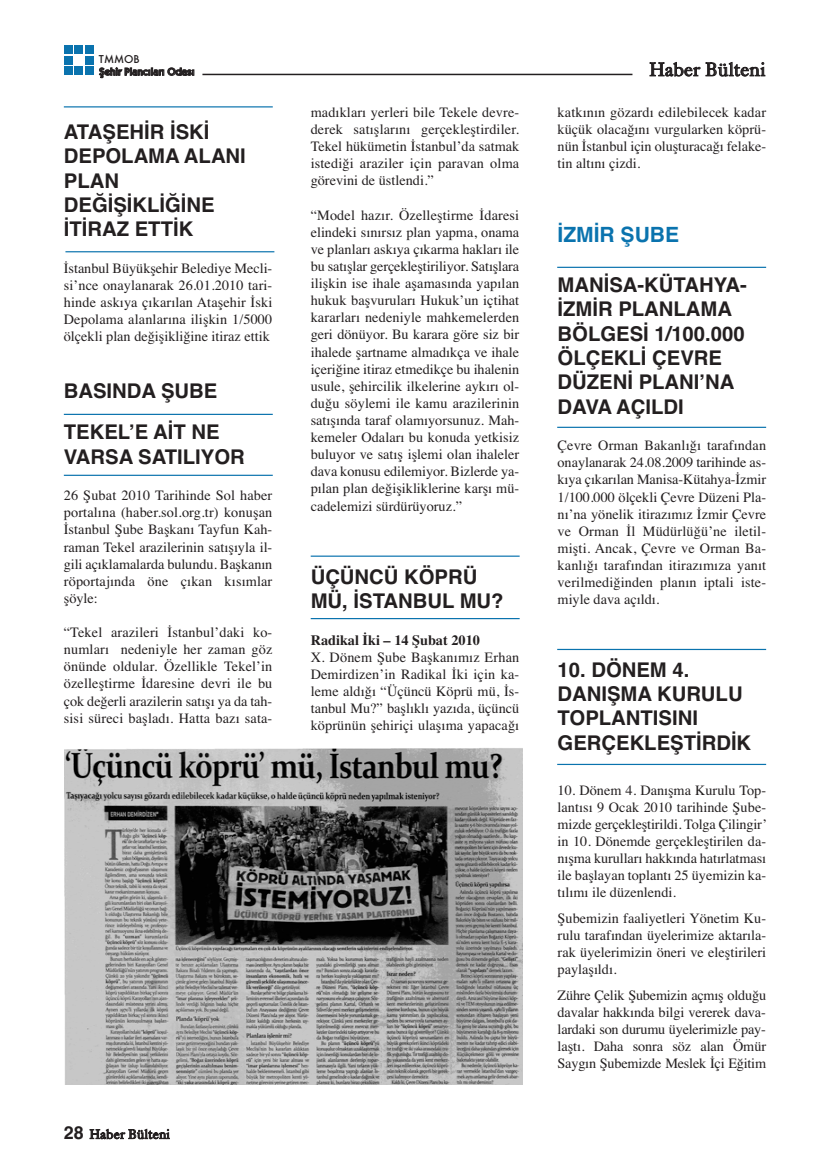
<style>
.page{position:relative;width:830px;height:1170px;background:#fff}
.page>*{position:absolute;margin:0;border:0;box-sizing:border-box;transform-origin:0 0}
.t1{font:700 21px "Helvetica";color:#0a73ae}
.t2{font:700 20.25px/24.3px "Helvetica";color:#231f20}
.t3{font:19.5px "Dutch 766 BT Roman A";color:#231f20}
.t4{font:14.25px/17.1px "Times";color:#231f20;text-align:justify}
.t5{font:700 14.25px "Times";color:#231f20}
.t6{font:13.5px "Dutch 766 BT Roman A";color:#231f20}
.t7{font:600 10.5px "Kabel IT Cby BT";color:#231f20}
.t8{font:500 10.5px "Futura";color:#231f20}
.s1{font-family:"Helvetica";font-weight:700;font-size:18px}
</style>
<div class="page">
<hr style="left:202px;top:74px;width:430px;height:1px;background:#231f20">
<div style="left:64px;top:45px;width:8px;height:9px;background:#0a73ae"></div>
<div style="left:74px;top:45px;width:9px;height:9px;background:#0a73ae"></div>
<div style="left:85px;top:45px;width:9px;height:9px;background:#0a73ae"></div>
<div style="left:64px;top:56px;width:8px;height:8px;background:#0a73ae"></div>
<div style="left:85px;top:56px;width:9px;height:8px;background:#0a73ae"></div>
<div style="left:64px;top:66px;width:8px;height:9px;background:#0a73ae"></div>
<div style="left:74px;top:66px;width:9px;height:9px;background:#0a73ae"></div>
<div style="left:85px;top:66px;width:9px;height:9px;background:#0a73ae"></div>
<img style="left:64px;top:748px;width:458px;height:336px">
<hr style="left:64px;top:106px;width:209px;height:1px;background:#0a73ae">
<hr style="left:65px;top:251px;width:209px;height:1px;background:#0a73ae">
<hr style="left:64px;top:414px;width:209px;height:1px;background:#0a73ae">
<hr style="left:64px;top:474px;width:209px;height:2px;background:#0a73ae">
<hr style="left:310px;top:555px;width:209px;height:1px;background:#0a73ae">
<hr style="left:310px;top:618px;width:209px;height:1px;background:#0a73ae">
<hr style="left:557px;top:648px;width:208px;height:2px;background:#0a73ae">
<hr style="left:557px;top:763px;width:208px;height:2px;background:#0a73ae">
<hr style="left:557px;top:267px;width:208px;height:1px;background:#0a73ae">
<hr style="left:557px;top:426px;width:208px;height:2px;background:#0a73ae">
<p class="t8" style="left:99px;top:51px;width:42px">TMMOB</p>
<p class="t7" style="left:99px;top:65px;width:97px">Şehir Plancıları Odası</p>
<h2 class="t2" style="left:64px;top:121px;width:183px">ATAŞEHİR İSKİ<br>DEPOLAMA ALANI<br>PLAN<br>DEĞİŞİKLİĞİNE<br>İTİRAZ ETTİK</h2>
<p class="t4" style="left:64px;top:260px;width:210px">İstanbul Büyükşehir Belediye Mecli&shy;si’nce onaylanarak 26.01.2010 tari&shy;hinde askıya çıkarılan Ataşehir İski Depolama alanlarına ilişkin 1/5000 ölçekli plan değişikliğine itiraz ettik</p>
<h2 class="t2" style="left:64px;top:370px;width:157px;line-height:41.8px">BASINDA ŞUBE<br>TEKEL’E AİT NE</h2>
<h2 class="t2" style="left:64px;top:445px;width:182px">VARSA SATILIYOR</h2>
<p class="t4" style="left:64px;top:487px;width:210px">26 Şubat 2010 Tarihinde Sol haber portalına (haber.sol.org.tr) konuşan İstanbul Şube Başkanı Tayfun Kah&shy;raman Tekel arazilerinin satışıyla il&shy;gili açıklamalarda bulundu. Başkanın röportajında öne çıkan kısımlar şöyle:</p>
<p class="t4" style="left:64px;top:624px;width:210px">“Tekel arazileri İstanbul’daki ko&shy;numları nedeniyle her zaman göz önünde oldular. Özellikle Tekel’in özelleştirme İdaresine devri ile bu çok değerli arazilerin satışı ya da tah&shy;sisi süreci başladı. Hatta bazı sata-</p>
<p class="t6" style="left:64px;top:1125px;width:107px"><span class="s1">28</span> Haber Bülteni</p>
<p class="t4" style="left:310px;top:104px;width:210px">madıkları yerleri bile Tekele devre&shy;derek satışlarını gerçekleştirdiler.<br>Tekel hükümetin İstanbul’da satmak istediği araziler için paravan olma görevini de üstlendi.”</p>
<p class="t4" style="left:310px;top:207px;width:210px">“Model hazır. Özelleştirme İdaresi elindeki sınırsız plan yapma, onama ve planları askıya çıkarma hakları ile bu satışlar gerçekleştiriliyor. Satışlara ilişkin ise ihale aşamasında yapılan hukuk başvuruları Hukuk’un içtihat kararları nedeniyle mahkemelerden geri dönüyor. Bu karara göre siz bir ihalede şartname almadıkça ve ihale içeriğine itiraz etmedikçe bu ihalenin usule, şehircilik ilkelerine aykırı ol&shy;duğu söylemi ile kamu arazilerinin satışında taraf olamıyorsunuz. Mah&shy;kemeler Odaları bu konuda yetkisiz buluyor ve satış işlemi olan ihaleler dava konusu edilemiyor. Bizlerde ya&shy;pılan plan değişikliklerine karşı mü&shy;cadelemizi sürdürüyoruz.”</p>
<h2 class="t2" style="left:310px;top:566px;width:194px">ÜÇÜNCÜ KÖPRÜ<br>MÜ, İSTANBUL MU?</h2>
<p class="t5" style="left:310px;top:630px;width:171px">Radikal İki – 14 Şubat 2010</p>
<p class="t4" style="left:310px;top:649px;width:210px">X. Dönem Şube Başkanımız Erhan Demirdizen’in Radikal İki için ka&shy;leme aldığı “Üçüncü Köprü mü, İs&shy;tanbul Mu?” başlıklı yazıda, üçüncü köprünün şehiriçi ulaşıma yapacağı</p>
<h3 class="t3" style="left:649px;top:57px;width:117px">Haber Bülteni</h3>
<p class="t4" style="left:557px;top:104px;width:210px">katkının gözardı edilebilecek kadar küçük olacağını vurgularken köprü&shy;nün İstanbul için oluşturacağı felake&shy;tin altını çizdi.</p>
<h1 class="t1" style="left:557px;top:220px;width:123px">İZMİR ŞUBE</h1>
<h2 class="t2" style="left:557px;top:274px;width:191px">MANİSA-KÜTAHYA-<br>İZMİR PLANLAMA<br>BÖLGESİ 1/100.000<br>ÖLÇEKLİ ÇEVRE<br>DÜZENİ PLANI’NA<br>DAVA AÇILDI</h2>
<p class="t4" style="left:557px;top:437px;width:210px">Çevre Orman Bakanlığı tarafından onaylanarak 24.08.2009 tarihinde as&shy;kıya çıkarılan Manisa-Kütahya-İzmir 1/100.000 ölçekli Çevre Düzeni Pla&shy;nı’na yönelik itirazımız İzmir Çevre ve Orman İl Müdürlüğü’ne iletil&shy;mişti. Ancak, Çevre ve Orman Ba&shy;kanlığı tarafından itirazımıza yanıt verilmediğinden planın iptali iste&shy;miyle dava açıldı.</p>
<h2 class="t2" style="left:557px;top:658px;width:195px">10. DÖNEM 4.<br>DANIŞMA KURULU<br>TOPLANTISINI<br>GERÇEKLEŞTİRDİK</h2>
<p class="t4" style="left:557px;top:782px;width:211px">10. Dönem 4. Danışma Kurulu Top&shy;lantısı 9 Ocak 2010 tarihinde Şube&shy;mizde gerçekleştirildi. Tolga Çilingir’ in 10. Dönemde gerçekleştirilen da&shy;nışma kurulları hakkında hatırlatması ile başlayan toplantı 25 üyemizin ka&shy;tılımı ile düzenlendi.</p>
<p class="t4" style="left:557px;top:910px;width:210px">Şubemizin faaliyetleri Yönetim Ku&shy;rulu tarafından üyelerimize aktarıla&shy;rak üyelerimizin öneri ve eleştirileri paylaşıldı.</p>
<p class="t4" style="left:557px;top:987px;width:210px">Zühre Çelik Şubemizin açmış olduğu davalar hakkında bilgi vererek dava&shy;lardaki son durumu üyelerimizle pay&shy;laştı. Daha sonra söz alan Ömür Saygın Şubemizde Meslek İçi Eğitim</p>
</div>
